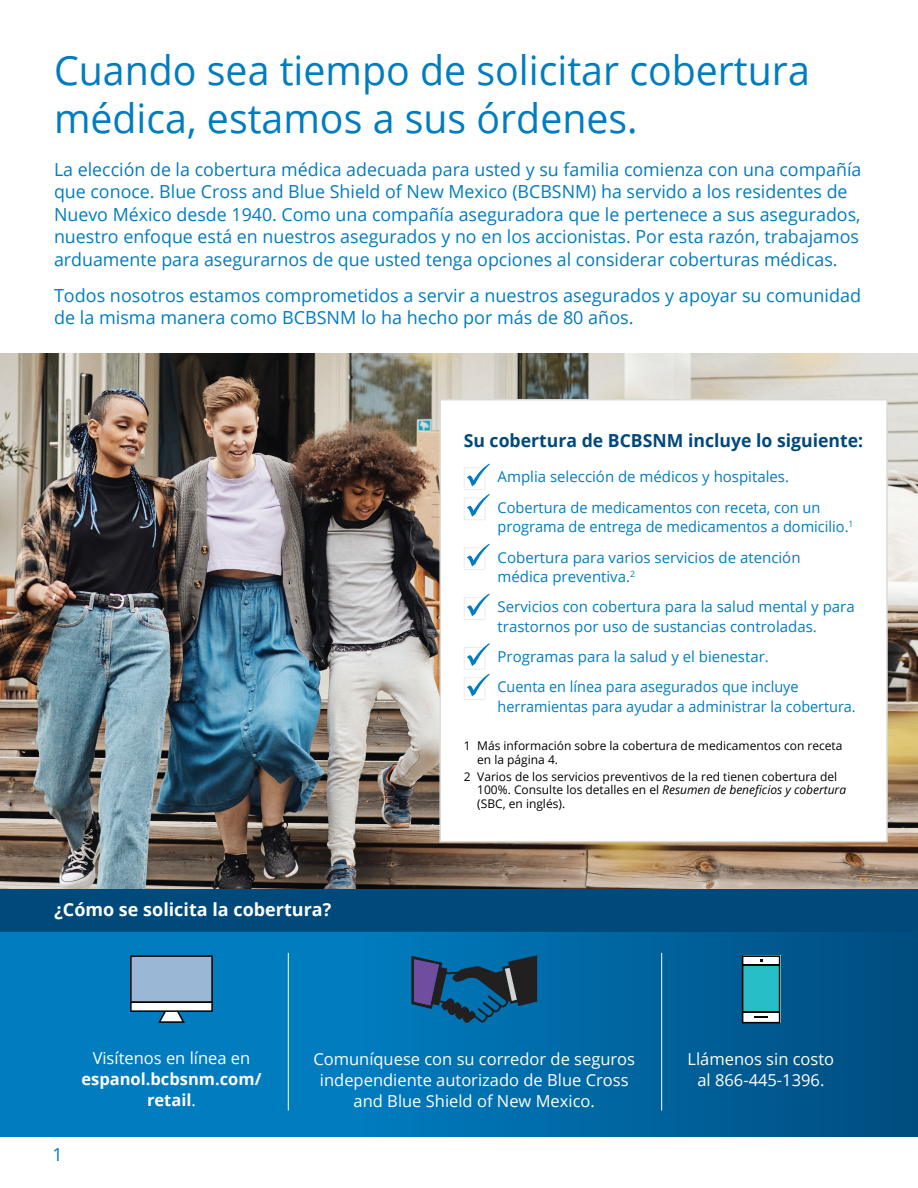
<style>
.page{position:relative;width:918px;height:1188px;background:#fff}
.page>*{position:absolute;margin:0;border:0;box-sizing:border-box;transform-origin:0 0}
.t1{font:40.5px/48px "Open Sans";color:#007cbf}
.intro{font:18px/22.5px "Open Sans";color:#007cbf}
.callout_heading{font:700 18px "Open Sans";color:#00497b}
.callout_heading_white{font:700 18px "Open Sans";color:#fff}
.t2{font:16.5px/21px "Open Sans";color:#fff;text-align:center}
.t3{font:700 16.5px/21px "Open Sans";color:#fff;text-align:center}
.callout{font:15px/19.5px "Open Sans";color:#007cbf}
.callout-2{font:15px/19.5px "Open Sans";color:#007cbf;scale:.96 1}
.taglines{font:12px/13.5px "Open Sans";color:#000}
.s1{font-style:italic}
.s2{font-weight:400}
</style>
<div class="page">
<div style="left:0;top:928px;width:918px;height:208px;background:linear-gradient(to right,#0087ce,#015488)"></div>
<img style="left:0;top:353px;width:729px;height:536px">
<img style="left:729px;top:353px;width:189px;height:536px">
<div style="left:439px;top:399px;width:449px;height:443px;background:#fff;border:2px solid #dcdad6"></div>
<div style="left:0;top:889px;width:918px;height:43px;background:#00497b"></div>
<div style="left:464px;top:467px;width:21px;height:23px;background:#fff;border:1px solid #ececea"></div>
<svg style="left:467px;top:464px;width:23px;height:22px"></svg>
<div style="left:464px;top:498px;width:21px;height:22px;background:#fff;border:1px solid #ececea"></div>
<svg style="left:467px;top:494px;width:23px;height:23px"></svg>
<div style="left:464px;top:547px;width:21px;height:23px;background:#fff;border:1px solid #ececea"></div>
<svg style="left:467px;top:544px;width:23px;height:23px"></svg>
<div style="left:464px;top:597px;width:21px;height:23px;background:#fff;border:1px solid #ececea"></div>
<svg style="left:467px;top:593px;width:23px;height:23px"></svg>
<div style="left:464px;top:647px;width:21px;height:23px;background:#fff;border:1px solid #ececea"></div>
<svg style="left:467px;top:643px;width:23px;height:23px"></svg>
<div style="left:464px;top:677px;width:21px;height:23px;background:#fff;border:1px solid #ececea"></div>
<svg style="left:467px;top:674px;width:23px;height:22px"></svg>
<hr style="left:288px;top:953px;width:1px;height:158px;background:#fff">
<hr style="left:661px;top:953px;width:1px;height:158px;background:#fff">
<svg style="left:130px;top:955px;width:83px;height:68px;background:#82a4c0"></svg>
<svg style="left:411px;top:955px;width:126px;height:68px;background:#1b5079"></svg>
<svg style="left:742px;top:955px;width:38px;height:68px"></svg>
<hr style="left:743px;top:1011px;width:36px;height:1px;background:#040503">
<hr style="left:743px;top:965px;width:36px;height:1px;background:#040503">
<p class="t1" style="left:54px;top:45px;width:757px">Cuando sea tiempo de solicitar cobertura médica, estamos a sus órdenes.</p>
<p class="intro" style="left:54px;top:158px;width:809px">La elección de la cobertura médica adecuada para usted y su familia comienza con una compañía que conoce. Blue Cross and Blue Shield of New Mexico (BCBSNM) ha servido a los residentes de Nuevo México desde 1940. Como una compañía aseguradora que le pertenece a sus asegurados, nuestro enfoque está en nuestros asegurados y no en los accionistas. Por esta razón, trabajamos arduamente para asegurarnos de que usted tenga opciones al considerar coberturas médicas.</p>
<p class="intro" style="left:54px;top:284px;width:809px">Todos nosotros estamos comprometidos a servir a nuestros asegurados y apoyar su comunidad de la misma manera como BCBSNM lo ha hecho por más de 80 años.</p>
<p class="callout_heading_white" style="left:54px;top:897px;width:279px">¿Cómo se solicita la cobertura?</p>
<p class="callout_heading" style="left:464px;top:428px;width:401px">Su cobertura de BCBSNM incluye lo siguiente:</p>
<p class="callout" style="left:498px;top:467px;width:293px">Amplia selección de médicos y hospitales.</p>
<p class="callout" style="left:498px;top:497px;width:357px">Cobertura de medicamentos con receta, con un programa de entrega de medicamentos a domicilio.<sup>1</sup></p>
<p class="callout" style="left:498px;top:547px;width:304px">Cobertura para varios servicios de atención médica preventiva.<sup>2</sup></p>
<p class="callout" style="left:498px;top:597px;width:359px">Servicios con cobertura para la salud mental y para trastornos por uso de sustancias controladas.</p>
<p class="callout" style="left:498px;top:647px;width:273px">Programas para la salud y el bienestar.</p>
<p class="callout-2" style="left:498px;top:677px;width:375px">Cuenta en línea para asegurados que incluye herramientas para ayudar a administrar la cobertura.</p>
<p class="taglines" style="left:477px;top:739px;width:367px;text-indent:-14px">1 Más información sobre la cobertura de medicamentos con receta en la página 4.</p>
<p class="taglines" style="left:477px;top:769px;width:370px;text-indent:-14px">2 Varios de los servicios preventivos de la red tienen cobertura del<br>100%. Consulte los detalles en el <span class="s1">Resumen de beneficios y cobertura </span>(SBC, en inglés).</p>
<p class="intro" style="left:52px;top:1143px;width:12px">1</p>
<p class="t3" style="left:81px;top:1047px;width:182px"><span class="s2">Visítenos en línea en </span>espanol.bcbsnm.com/ retail<span class="s2">.</span></p>
<p class="t2" style="left:313px;top:1049px;width:323px">Comuníquese con su corredor de seguros independiente autorizado de Blue Cross and Blue Shield of New Mexico.</p>
<p class="t2" style="left:688px;top:1048px;width:148px">Llámenos sin costo al 866-445-1396.</p>
</div>
